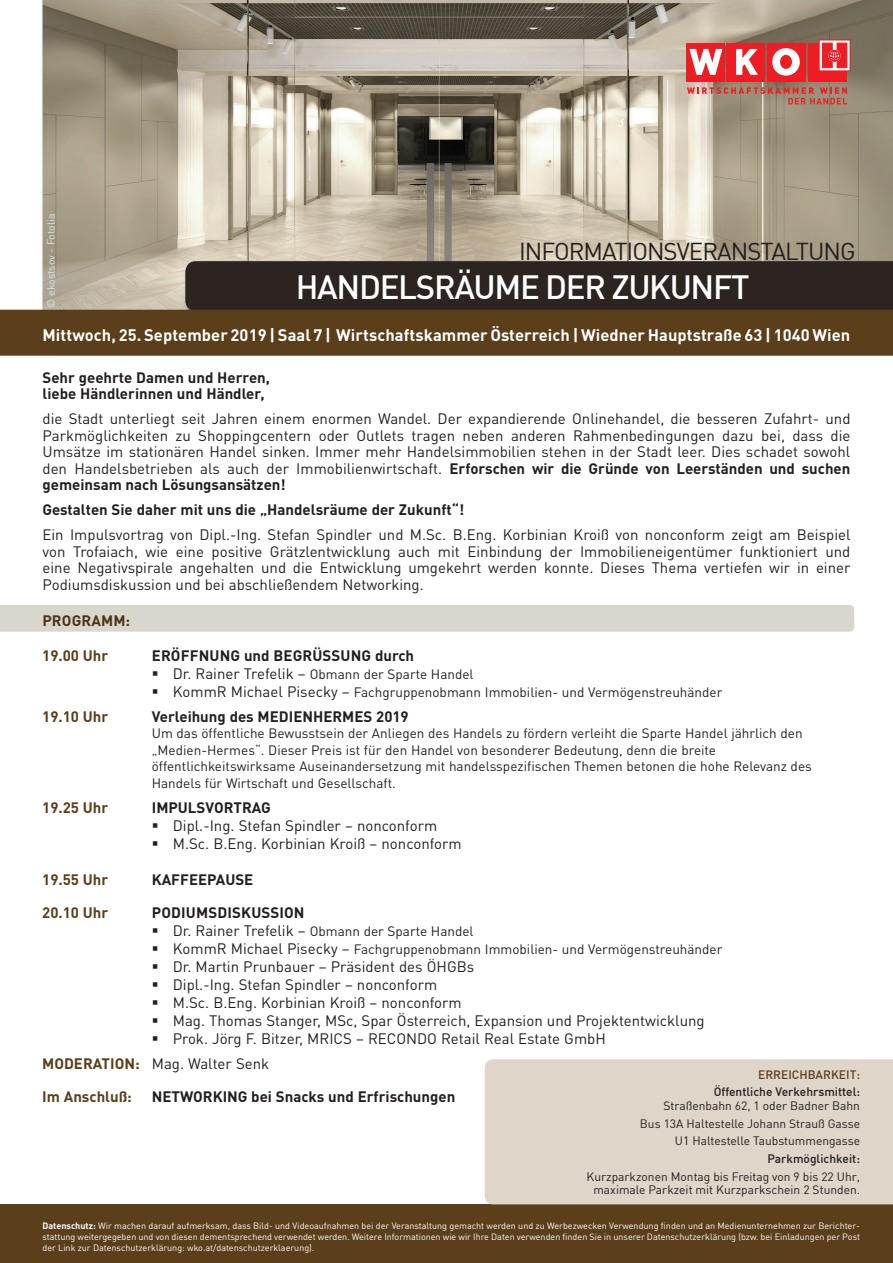
<style>
.page{position:relative;width:893px;height:1263px;background:#fff}
.page>*{position:absolute;margin:0;border:0;box-sizing:border-box;transform-origin:0 0}
.t1{font:500 33px "DIN";letter-spacing:-.04em;color:#fff}
.t2{font:24px "DIN";letter-spacing:-.04em;color:#231f20}
.t3{font:700 16.5px "DIN Pro";letter-spacing:.005em;color:#fff}
.t4{font:15px/16.5px "DIN Pro";color:#231f20;text-align:justify}
.t5{font:700 15px/16.5px "DIN Pro";color:#231f20}
.t6{font:700 15px "DIN Pro";color:#5b3e1a}
.t7{font:13.5px/16.5px "DIN Pro";color:#231f20}
.t8{font:12px/17.7px "DIN";color:#231f20;text-align:right}
.t9{font:500 12px "DIN";color:#231f20}
.t10{font:500 12px "DIN";color:#5b3e1a}
.t11{font:10.5px "DIN";color:#d3e7f6}
.t12{font:9px/10.8px "DIN";color:#fff;text-align:justify}
.s1{font-weight:700}
.s2{font-size:15px}
.s3{font-weight:700;color:#5b3e1a}
</style>
<div class="page">
<div style="left:0;top:605px;width:854px;height:27px;background:#d9d7cd"></div>
<div style="left:0;top:1204px;width:893px;height:59px;background:#5b3e1a"></div>
<div style="left:485px;top:1059px;width:408px;height:145px;background:#dfd5c8"></div>
<img style="left:43px;top:0;width:850px;height:261px">
<div style="left:767px;top:43px;width:38px;height:38px;background:#ee1d23"></div>
<div style="left:727px;top:43px;width:38px;height:38px;background:#ee1d23"></div>
<svg style="left:736px;top:49px;width:22px;height:26px"></svg>
<div style="left:687px;top:43px;width:38px;height:38px;background:#ee1d23"></div>
<svg style="left:689px;top:49px;width:33px;height:26px"></svg>
<svg style="left:772px;top:48px;width:28px;height:28px"></svg>
<svg style="left:809px;top:43px;width:38px;height:38px"></svg>
<svg style="left:821px;top:42px;width:27px;height:27px"></svg>
<div style="left:822px;top:43px;width:10px;height:25px;background:#ee1d23"></div>
<div style="left:837px;top:43px;width:10px;height:25px;background:#ee1d23"></div>
<div style="left:828px;top:50px;width:13px;height:12px;border:1px solid #fff;border-radius:50%"></div>
<svg style="left:829px;top:50px;width:11px;height:11px"></svg>
<svg style="left:687px;top:87px;width:160px;height:17px;background:#b47f6f"></svg>
<svg style="left:0;top:261px;width:893px;height:95px;background:#54432e"></svg>
<p class="t11" style="left:44px;top:308px;width:95px;rotate:-90deg">© ekostsov - Fotolia</p>
<h2 class="t2" style="left:519px;top:236px;width:338px">INFORMATIONSVERANSTALTUNG</h2>
<h1 class="t1" style="left:296px;top:266px;width:455px">HANDELSRÄUME DER ZUKUNFT</h1>
<p class="t3" style="left:43px;top:323px;width:809px">Mittwoch, 25. September 2019 | Saal 7 | Wirtschaftskammer Österreich | Wiedner Hauptstraße 63 | 1040 Wien</p>
<p class="t5" style="left:43px;top:368px;width:229px">Sehr geehrte Damen und Herren, liebe Händlerinnen und Händler,</p>
<p class="t4" style="left:43px;top:410px;width:809px">die Stadt unterliegt seit Jahren einem enormen Wandel. Der expandierende Onlinehandel, die besseren Zufahrt- und Parkmöglichkeiten zu Shoppingcentern oder Outlets tragen neben anderen Rahmenbedingungen dazu bei, dass die Umsätze im stationären Handel sinken. Immer mehr Handelsimmobilien stehen in der Stadt leer. Dies schadet sowohl den Handelsbetrieben als auch der Immobilienwirtschaft. <span class="s1">Erforschen wir die Gründe von Leerständen und suchen gemeinsam nach Lösungsansätzen!</span></p>
<p class="t5" style="left:43px;top:501px;width:423px">Gestalten Sie daher mit uns die „Handelsräume der Zukunft“!</p>
<p class="t4" style="left:43px;top:526px;width:809px">Ein Impulsvortrag von Dipl.-Ing. Stefan Spindler und M.Sc. B.Eng. Korbinian Kroiß von nonconform zeigt am Beispiel von Trofaiach, wie eine positive Grätzlentwicklung auch mit Einbindung der Immobilieneigentümer funktioniert und eine Negativspirale angehalten und die Entwicklung umgekehrt werden konnte. Dieses Thema vertiefen wir in einer Podiumsdiskussion und bei abschließendem Networking.</p>
<p class="t6" style="left:42px;top:610px;width:89px">PROGRAMM:</p>
<p class="t6" style="left:42px;top:645px;width:68px">19.00 Uhr</p>
<p class="t5" style="left:152px;top:646px;width:264px">ERÖFFNUNG und BEGRÜSSUNG durch</p>
<p class="t7" style="left:152px;top:665px;width:323px">▪ <span class="s2">Dr. Rainer Trefelik –</span> Obmann der Sparte Handel</p>
<p class="t7" style="left:152px;top:683px;width:572px">▪ <span class="s2">KommR Michael Pisecky –</span> Fachgruppenobmann Immobilien- und Vermögenstreuhänder</p>
<p class="t6" style="left:42px;top:706px;width:68px">19.10 Uhr</p>
<p class="t5" style="left:152px;top:707px;width:258px">Verleihung des MEDIENHERMES 2019</p>
<p class="t7" style="left:152px;top:724px;width:662px">Um das öffentliche Bewusstsein der Anliegen des Handels zu fördern verleiht die Sparte Handel jährlich den „Medien-Hermes“. Dieser Preis ist für den Handel von besonderer Bedeutung, denn die breite öffentlichkeitswirksame Auseinandersetzung mit handelsspezifischen Themen betonen die hohe Relevanz des Handels für Wirtschaft und Gesellschaft.</p>
<p class="t6" style="left:42px;top:797px;width:68px">19.25 Uhr</p>
<p class="t5" style="left:152px;top:798px;width:121px">IMPULSVORTRAG</p>
<p class="t4" style="left:152px;top:816px;width:287px">▪ Dipl.-Ing. Stefan Spindler – nonconform</p>
<p class="t4" style="left:152px;top:834px;width:311px">▪ M.Sc. B.Eng. Korbinian Kroiß – nonconform</p>
<p class="t6" style="left:42px;top:869px;width:68px">19.55 Uhr</p>
<p class="t5" style="left:152px;top:870px;width:103px">KAFFEEPAUSE</p>
<p class="t6" style="left:42px;top:902px;width:68px">20.10 Uhr</p>
<p class="t5" style="left:152px;top:903px;width:154px">PODIUMSDISKUSSION</p>
<p class="t7" style="left:152px;top:922px;width:323px">▪ <span class="s2">Dr. Rainer Trefelik –</span> Obmann der Sparte Handel</p>
<p class="t7" style="left:152px;top:940px;width:572px">▪ <span class="s2">KommR Michael Pisecky –</span> Fachgruppenobmann Immobilien- und Vermögenstreuhänder</p>
<p class="t4" style="left:152px;top:957px;width:324px">▪ Dr. Martin Prunbauer – Präsident des ÖHGBs</p>
<p class="t4" style="left:152px;top:975px;width:287px">▪ Dipl.-Ing. Stefan Spindler – nonconform</p>
<p class="t4" style="left:152px;top:993px;width:311px">▪ M.Sc. B.Eng. Korbinian Kroiß – nonconform</p>
<p class="t4" style="left:152px;top:1011px;width:554px">▪ Mag. Thomas Stanger, MSc, Spar Österreich, Expansion und Projektentwicklung</p>
<p class="t4" style="left:42px;top:1025px;width:565px;line-height:25.5px;text-indent:109px">▪ Prok. Jörg F. Bitzer, MRICS – RECONDO Retail Real Estate GmbH<br><span class="s3">MODERATION:</span> Mag. Walter Senk</p>
<p class="t6" style="left:42px;top:1086px;width:91px">Im Anschluß:</p>
<p class="t5" style="left:152px;top:1088px;width:305px">NETWORKING bei Snacks und Erfrischungen</p>
<p class="t10" style="left:758px;top:1066px;width:103px">ERREICHBARKEIT:</p>
<p class="t9" style="left:714px;top:1084px;width:148px">Öffentliche Verkehrsmittel:</p>
<p class="t8" style="left:640px;top:1096px;width:222px">Straßenbahn 62, 1 oder Badner Bahn<br>Bus 13A Haltestelle Johann Strauß Gasse<br>U1 Haltestelle Taubstummengasse</p>
<p class="t9" style="left:767px;top:1151px;width:94px">Parkmöglichkeit:</p>
<p class="t8" style="left:587px;top:1169px;width:275px;line-height:13.5px;text-align:center">Kurzparkzonen Montag bis Freitag von 9 bis 22 Uhr, maximale Parkzeit mit Kurzparkschein 2 Stunden.</p>
<p class="t12" style="left:43px;top:1220px;width:819px"><span class="s1">Datenschutz:</span> Wir machen darauf aufmerksam, dass Bild- und Videoaufnahmen bei der Veranstaltung gemacht werden und zu Werbezwecken Verwendung finden und an Medienunternehmen zur Berichter&shy;stattung weitergegeben und von diesen dementsprechend verwendet werden. Weitere Informationen wie wir Ihre Daten verwenden finden Sie in unserer Datenschutzerklärung (bzw. bei Einladungen per Post der Link zur Datenschutzerklärung: wko.at/datenschutzerklaerung).</p>
</div>
